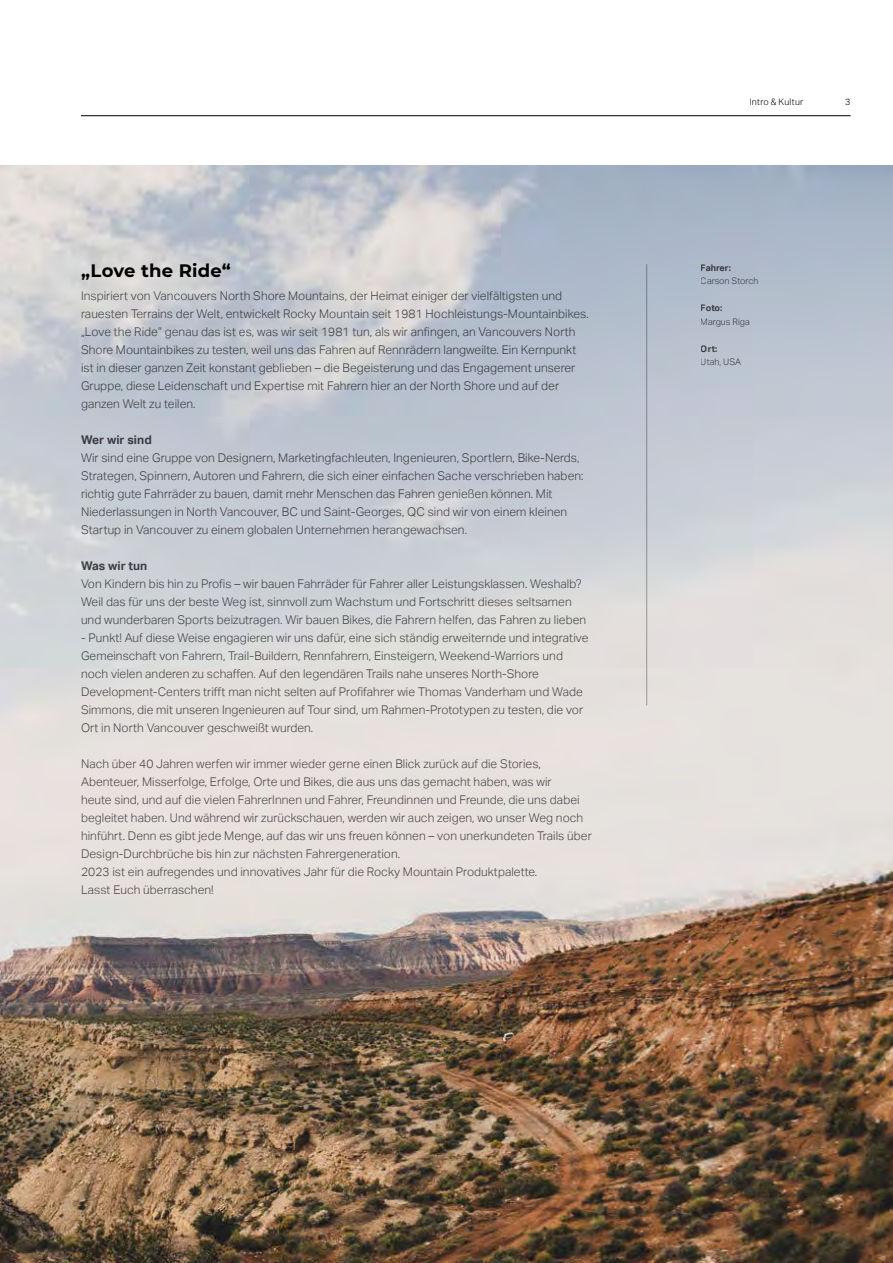
<style>
.page{position:relative;width:893px;height:1263px;background:#fff}
.page>*{position:absolute;margin:0;border:0;box-sizing:border-box;transform-origin:0 0}
.t1{font:700 18px "Montserrat";letter-spacing:.01em;color:#000}
.t2{font:300 12px/18px "Aktiv Grotesk";letter-spacing:.005em;color:#4d4d4f}
.t3{font:700 12px "Aktiv Grotesk";letter-spacing:.005em;color:#4d4d4f}
.t4{font:300 9px "Aktiv Grotesk";color:#4d4d4f}
.t5{font:700 9px "Aktiv Grotesk";color:#4d4d4f}
.t6{font:300 9px "Aktiv Grotesk";letter-spacing:.035em;color:#000}
</style>
<div class="page">
<img style="left:0;top:165px;width:893px;height:1098px">
<hr style="left:81px;top:115px;width:769px;height:1px;background:#000">
<hr style="left:646px;top:264px;width:1px;height:441px;background:#a7a9ac">
<h1 class="t1" style="left:81px;top:258px;width:151px">„Love the Ride“</h1>
<p class="t2" style="left:81px;top:287px;width:509px">Inspiriert von Vancouvers North Shore Mountains, der Heimat einiger der vielfältigsten und rauesten Terrains der Welt, entwickelt Rocky Mountain seit 1981 Hochleistungs-Mountainbikes. „Love the Ride” genau das ist es, was wir seit 1981 tun, als wir anfingen, an Vancouvers North Shore Mountainbikes zu testen, weil uns das Fahren auf Rennrädern langweilte. Ein Kernpunkt ist in dieser ganzen Zeit konstant geblieben – die Begeisterung und das Engagement unserer Gruppe, diese Leidenschaft und Expertise mit Fahrern hier an der North Shore und auf der ganzen Welt zu teilen.</p>
<p class="t3" style="left:81px;top:432px;width:72px">Wer wir sind</p>
<p class="t2" style="left:81px;top:449px;width:504px">Wir sind eine Gruppe von Designern, Marketingfachleuten, Ingenieuren, Sportlern, Bike-Nerds, Strategen, Spinnern, Autoren und Fahrern, die sich einer einfachen Sache verschrieben haben: richtig gute Fahrräder zu bauen, damit mehr Menschen das Fahren genießen können. Mit Niederlassungen in North Vancouver, BC und Saint-Georges, QC sind wir von einem kleinen Startup in Vancouver zu einem globalen Unternehmen herangewachsen.</p>
<p class="t3" style="left:81px;top:558px;width:68px">Was wir tun</p>
<p class="t2" style="left:81px;top:575px;width:507px">Von Kindern bis hin zu Profis – wir bauen Fahrräder für Fahrer aller Leistungsklassen. Weshalb?<br>Weil das für uns der beste Weg ist, sinnvoll zum Wachstum und Fortschritt dieses seltsamen und wunderbaren Sports beizutragen. Wir bauen Bikes, die Fahrern helfen, das Fahren zu lieben</p>
<p class="t2" style="left:81px;top:629px;width:509px">- Punkt! Auf diese Weise engagieren wir uns dafür, eine sich ständig erweiternde und integrative Gemeinschaft von Fahrern, Trail-Buildern, Rennfahrern, Einsteigern, Weekend-Warriors und noch vielen anderen zu schaffen. Auf den legendären Trails nahe unseres North-Shore Development-Centers trifft man nicht selten auf Profifahrer wie Thomas Vanderham und Wade Simmons, die mit unseren Ingenieuren auf Tour sind, um Rahmen-Prototypen zu testen, die vor Ort in North Vancouver geschweißt wurden.</p>
<p class="t2" style="left:81px;top:755px;width:512px">Nach über 40 Jahren werfen wir immer wieder gerne einen Blick zurück auf die Stories, Abenteuer, Misserfolge, Erfolge, Orte und Bikes, die aus uns das gemacht haben, was wir<br>heute sind, und auf die vielen FahrerInnen und Fahrer, Freundinnen und Freunde, die uns dabei begleitet haben. Und während wir zurückschauen, werden wir auch zeigen, wo unser Weg noch hinführt. Denn es gibt jede Menge, auf das wir uns freuen können – von unerkundeten Trails über Design-Durchbrüche bis hin zur nächsten Fahrergeneration.<br>2023 ist ein aufregendes und innovatives Jahr für die Rocky Mountain Produktpalette.<br>Lasst Euch überraschen!</p>
<p class="t6" style="left:749px;top:96px;width:55px">Intro &amp; Kultur</p>
<p class="t6" style="left:845px;top:96px;width:7px">3</p>
<p class="t5" style="left:701px;top:262px;width:32px">Fahrer:</p>
<p class="t4" style="left:701px;top:276px;width:59px">Carson Storch</p>
<p class="t5" style="left:701px;top:303px;width:23px">Foto:</p>
<p class="t4" style="left:701px;top:316px;width:51px">Margus Riga</p>
<p class="t5" style="left:701px;top:343px;width:18px">Ort:</p>
<p class="t4" style="left:701px;top:357px;width:42px">Utah, USA</p>
</div>
